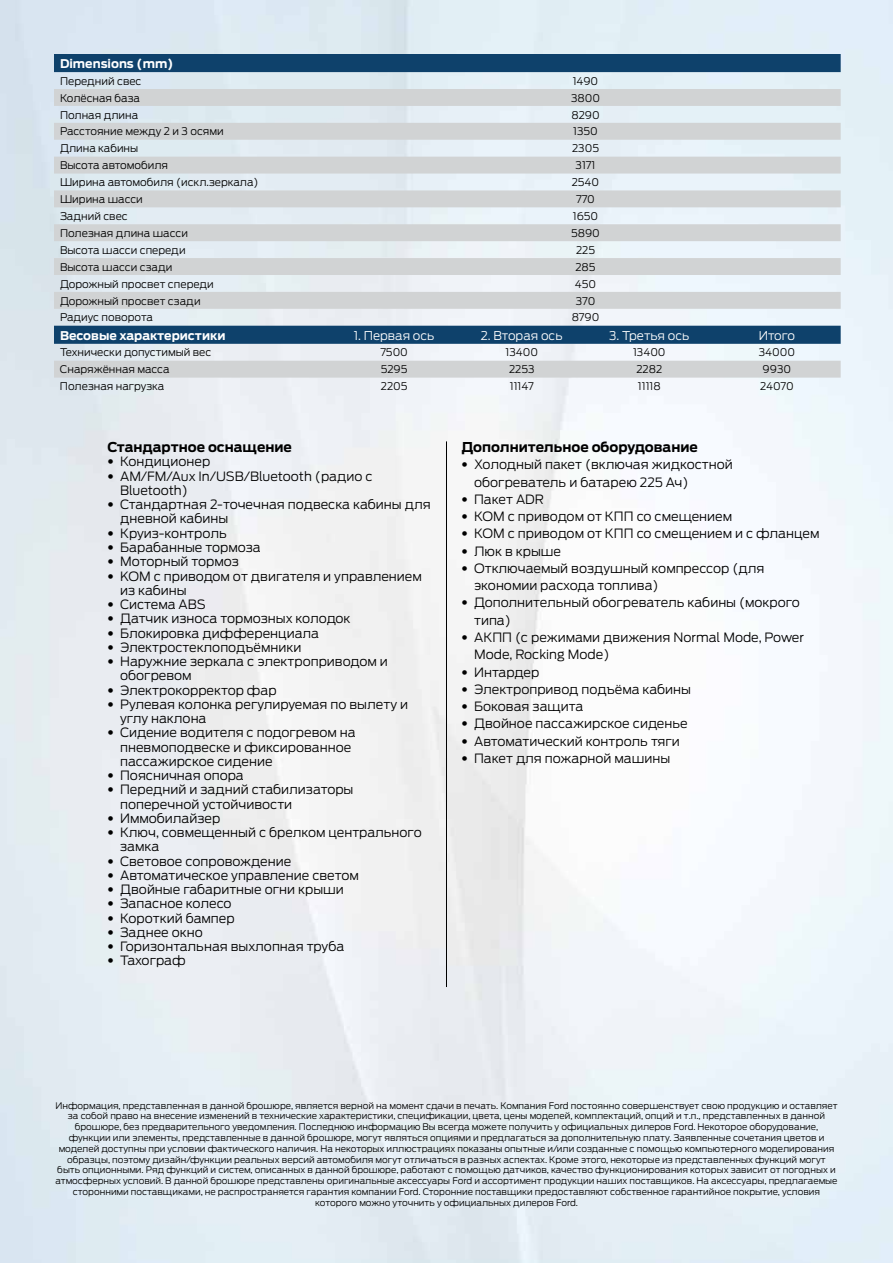
<style>
.page{position:relative;width:893px;height:1263px;background:#fff}
.page>*{position:absolute;margin:0;border:0;box-sizing:border-box;transform-origin:0 0}
.t1{font:700 13.5px "Ford Antenna";color:#000}
.t2{font:300 12.75px/14.2px "Ford Antenna";color:#000}
.t3{font:300 12px "Ford Antenna";color:#fff}
.t4{font:700 12px "Ford Antenna";color:#fff}
.t5{font:300 10.5px "Ford Antenna";color:#000}
.t6{font:300 9px/10.8px "Ford Antenna";color:#000;text-align:center}
.s1{font-family:"Helvetica Neue LT Std"}
</style>
<div class="page">
<hr style="left:446px;top:441px;width:1px;height:546px;background:#000">
<svg style="left:54px;top:54px;width:787px;height:35px;background:#7393ac"></svg>
<svg style="left:54px;top:89px;width:787px;height:289px;background:#cfd7dd"></svg>
<h3 class="t4" style="left:60px;top:53px;width:115px">Dimensions (mm)</h3>
<p class="t5" style="left:60px;top:72px;width:83px">Передний свес</p>
<p class="t5" style="left:573px;top:72px;width:27px">1490</p>
<p class="t5" style="left:60px;top:89px;width:82px">Колёсная база</p>
<p class="t5" style="left:571px;top:89px;width:31px">3800</p>
<p class="t5" style="left:60px;top:106px;width:80px">Полная длина</p>
<p class="t5" style="left:571px;top:106px;width:30px">8290</p>
<p class="t5" style="left:60px;top:123px;width:165px">Расстояние между 2 и 3 осями</p>
<p class="t5" style="left:573px;top:123px;width:26px">1350</p>
<p class="t5" style="left:60px;top:140px;width:80px">Длина кабины</p>
<p class="t5" style="left:572px;top:140px;width:28px">2305</p>
<p class="t5" style="left:60px;top:157px;width:110px">Высота автомобиля</p>
<p class="t5" style="left:576px;top:157px;width:21px">3171</p>
<p class="t5" style="left:60px;top:173px;width:200px">Ширина автомобиля (искл.зеркала)</p>
<p class="t5" style="left:572px;top:173px;width:29px">2540</p>
<p class="t5" style="left:60px;top:190px;width:84px">Ширина шасси</p>
<p class="t5" style="left:576px;top:190px;width:20px">770</p>
<p class="t5" style="left:60px;top:207px;width:69px">Задний свес</p>
<p class="t5" style="left:573px;top:207px;width:27px">1650</p>
<p class="t5" style="left:60px;top:224px;width:129px">Полезная длина шасси</p>
<p class="t5" style="left:571px;top:224px;width:30px">5890</p>
<p class="t5" style="left:60px;top:241px;width:127px">Высота шасси спереди</p>
<p class="t5" style="left:576px;top:241px;width:21px">225</p>
<p class="t5" style="left:60px;top:258px;width:114px">Высота шасси сзади</p>
<p class="t5" style="left:575px;top:258px;width:22px">285</p>
<p class="t5" style="left:60px;top:275px;width:155px">Дорожный просвет спереди</p>
<p class="t5" style="left:575px;top:275px;width:23px">450</p>
<p class="t5" style="left:60px;top:292px;width:142px">Дорожный просвет сзади</p>
<p class="t5" style="left:576px;top:292px;width:21px">370</p>
<p class="t5" style="left:60px;top:309px;width:95px">Радиус поворота</p>
<p class="t5" style="left:572px;top:309px;width:29px">8790</p>
<h3 class="t4" style="left:60px;top:324px;width:167px">Весовые характеристики</h3>
<h3 class="t3" style="left:354px;top:325px;width:82px">1. Первая ось</h3>
<h3 class="t3" style="left:481px;top:325px;width:83px">2. Вторая ось</h3>
<h3 class="t3" style="left:609px;top:325px;width:82px">3. Третья ось</h3>
<h3 class="t3" style="left:759px;top:325px;width:38px">Итого</h3>
<p class="t5" style="left:60px;top:344px;width:153px">Технически допустимый вес</p>
<p class="t5" style="left:380px;top:344px;width:29px">7500</p>
<p class="t5" style="left:505px;top:344px;width:34px">13400</p>
<p class="t5" style="left:633px;top:344px;width:34px">13400</p>
<p class="t5" style="left:759px;top:344px;width:38px">34000</p>
<p class="t5" style="left:60px;top:361px;width:111px">Снаряжённая масса</p>
<p class="t5" style="left:381px;top:361px;width:28px">5295</p>
<p class="t5" style="left:509px;top:361px;width:27px">2253</p>
<p class="t5" style="left:636px;top:361px;width:27px">2282</p>
<p class="t5" style="left:763px;top:361px;width:30px">9930</p>
<p class="t5" style="left:60px;top:378px;width:106px">Полезная нагрузка</p>
<p class="t5" style="left:381px;top:378px;width:28px">2205</p>
<p class="t5" style="left:510px;top:378px;width:25px">11147</p>
<p class="t5" style="left:638px;top:378px;width:24px">11118</p>
<p class="t5" style="left:760px;top:378px;width:35px">24070</p>
<h1 class="t1" style="left:107px;top:435px;width:186px">Стандартное оснащение</h1>
<h2 class="t2" style="left:107px;top:453px;width:104px"><span class="s1">•</span> Кондиционер</h2>
<h2 class="t2" style="left:120px;top:467px;width:254px;text-indent:-13px"><span class="s1">•</span> AM/FM/Aux In/USB/Bluetooth (радио с<br>Bluetooth)</h2>
<h2 class="t2" style="left:120px;top:496px;width:312px;text-indent:-13px"><span class="s1">•</span> Стандартная 2-точечная подвеска кабины для дневной кабины</h2>
<h2 class="t2" style="left:107px;top:524px;width:121px"><span class="s1">•</span> Круиз-контроль</h2>
<h2 class="t2" style="left:107px;top:539px;width:155px"><span class="s1">•</span> Барабанные тормоза</h2>
<h2 class="t2" style="left:107px;top:553px;width:133px"><span class="s1">•</span> Моторный тормоз</h2>
<h2 class="t2" style="left:120px;top:567px;width:303px;text-indent:-13px"><span class="s1">•</span> KOM с приводом от двигателя и управлением из кабины</h2>
<h2 class="t2" style="left:107px;top:596px;width:100px"><span class="s1">•</span> Система ABS</h2>
<h2 class="t2" style="left:107px;top:610px;width:245px"><span class="s1">•</span> Датчик износа тормозных колодок</h2>
<h2 class="t2" style="left:107px;top:624px;width:213px"><span class="s1">•</span> Блокировка дифференциала</h2>
<h2 class="t2" style="left:107px;top:638px;width:196px"><span class="s1">•</span> Электростеклоподъёмники</h2>
<h2 class="t2" style="left:120px;top:653px;width:269px;text-indent:-13px"><span class="s1">•</span> Наружние зеркала с электроприводом и обогревом</h2>
<h2 class="t2" style="left:107px;top:681px;width:171px"><span class="s1">•</span> Электрокорректор фар</h2>
<h2 class="t2" style="left:120px;top:695px;width:289px;text-indent:-13px"><span class="s1">•</span> Рулевая колонка регулируемая по вылету и углу наклона</h2>
<h2 class="t2" style="left:120px;top:724px;width:237px;text-indent:-13px"><span class="s1">•</span> Сидение водителя с подогревом на пневмоподвеске и фиксированное пассажирское сидение</h2>
<h2 class="t2" style="left:107px;top:767px;width:138px"><span class="s1">•</span> Поясничная опора</h2>
<h2 class="t2" style="left:120px;top:781px;width:235px;text-indent:-13px"><span class="s1">•</span> Передний и задний стабилизаторы поперечной устойчивости</h2>
<h2 class="t2" style="left:107px;top:809px;width:114px"><span class="s1">•</span> Иммобилайзер</h2>
<h2 class="t2" style="left:120px;top:824px;width:303px;text-indent:-13px"><span class="s1">•</span> Ключ, совмещенный с брелком центрального замка</h2>
<h2 class="t2" style="left:107px;top:852px;width:185px"><span class="s1">•</span> Световое сопровождение</h2>
<h2 class="t2" style="left:107px;top:867px;width:253px"><span class="s1">•</span> Автоматическое управление светом</h2>
<h2 class="t2" style="left:107px;top:881px;width:238px"><span class="s1">•</span> Двойные габаритные огни крыши</h2>
<h2 class="t2" style="left:107px;top:895px;width:126px"><span class="s1">•</span> Запасное колесо</h2>
<h2 class="t2" style="left:107px;top:909px;width:129px"><span class="s1">•</span> Короткий бампер</h2>
<h2 class="t2" style="left:107px;top:924px;width:97px"><span class="s1">•</span> Заднее окно</h2>
<h2 class="t2" style="left:107px;top:938px;width:238px"><span class="s1">•</span> Горизонтальная выхлопная труба</h2>
<h2 class="t2" style="left:107px;top:952px;width:80px"><span class="s1">•</span> Тахограф</h2>
<h1 class="t1" style="left:461px;top:435px;width:238px">Дополнительное оборудование</h1>
<h2 class="t2" style="left:474px;top:455px;width:260px;line-height:17.2px;text-indent:-13px"><span class="s1">•</span> Холодный пакет (включая жидкостной обогреватель и батарею 225 Ач)</h2>
<h2 class="t2" style="left:461px;top:491px;width:84px"><span class="s1">•</span> Пакет ADR</h2>
<h2 class="t2" style="left:461px;top:508px;width:272px"><span class="s1">•</span> КОМ с приводом от КПП со смещением</h2>
<h2 class="t2" style="left:461px;top:525px;width:359px"><span class="s1">•</span> КОМ с приводом от КПП со смещением и с фланцем</h2>
<h2 class="t2" style="left:461px;top:542px;width:101px"><span class="s1">•</span> Люк в крыше</h2>
<h2 class="t2" style="left:474px;top:558px;width:292px;line-height:17.2px;text-indent:-13px"><span class="s1">•</span> Отключаемый воздушный компрессор (для экономии расхода топлива)</h2>
<h2 class="t2" style="left:474px;top:593px;width:327px;line-height:17.2px;text-indent:-13px"><span class="s1">•</span> Дополнительный обогреватель кабины (мокрого типа)</h2>
<h2 class="t2" style="left:474px;top:627px;width:331px;line-height:17.2px;text-indent:-13px"><span class="s1">•</span> АКПП (с режимами движения Normal Mode, Power<br>Mode, Rocking Mode)</h2>
<h2 class="t2" style="left:461px;top:663px;width:79px"><span class="s1">•</span> Интардер</h2>
<h2 class="t2" style="left:461px;top:680px;width:231px"><span class="s1">•</span> Электропривод подъёма кабины</h2>
<h2 class="t2" style="left:461px;top:698px;width:124px"><span class="s1">•</span> Боковая защита</h2>
<h2 class="t2" style="left:461px;top:715px;width:228px"><span class="s1">•</span> Двойное пассажирское сиденье</h2>
<h2 class="t2" style="left:461px;top:732px;width:220px"><span class="s1">•</span> Автоматический контроль тяги</h2>
<h2 class="t2" style="left:461px;top:749px;width:210px"><span class="s1">•</span> Пакет для пожарной машины</h2>
<p class="t6" style="left:55px;top:1099px;width:784px">Информация, представленная в данной брошюре, является верной на момент сдачи в печать. Компания Ford постоянно совершенствует свою продукцию и оставляет за собой право на внесение изменений в технические характеристики, спецификации, цвета, цены моделей, комплектаций, опций и т.п., представленных в данной брошюре, без предварительного уведомления. Последнюю информацию Вы всегда можете получить у официальных дилеров Ford. Некоторое оборудование, функции или элементы, представленные в данной брошюре, могут являться опциями и предлагаться за дополнительную плату. Заявленные сочетания цветов и моделей доступны при условии фактического наличия. На некоторых иллюстрациях показаны опытные и/или созданные с помощью компьютерного моделирования образцы, поэтому дизайн/функции реальных версий автомобиля могут отличаться в разных аспектах. Кроме этого, некоторые из представленных функций могут быть опционными. Ряд функций и систем, описанных в данной брошюре, работают с помощью датчиков, качество функционирования которых зависит от погодных и атмосферных условий. В данной брошюре представлены оригинальные аксессуары Ford и ассортимент продукции наших поставщиков. На аксессуары, предлагаемые сторонними поставщиками, не распространяется гарантия компании Ford. Сторонние поставщики предоставляют собственное гарантийное покрытие, условия которого можно уточнить у официальных дилеров Ford.</p>
</div>
